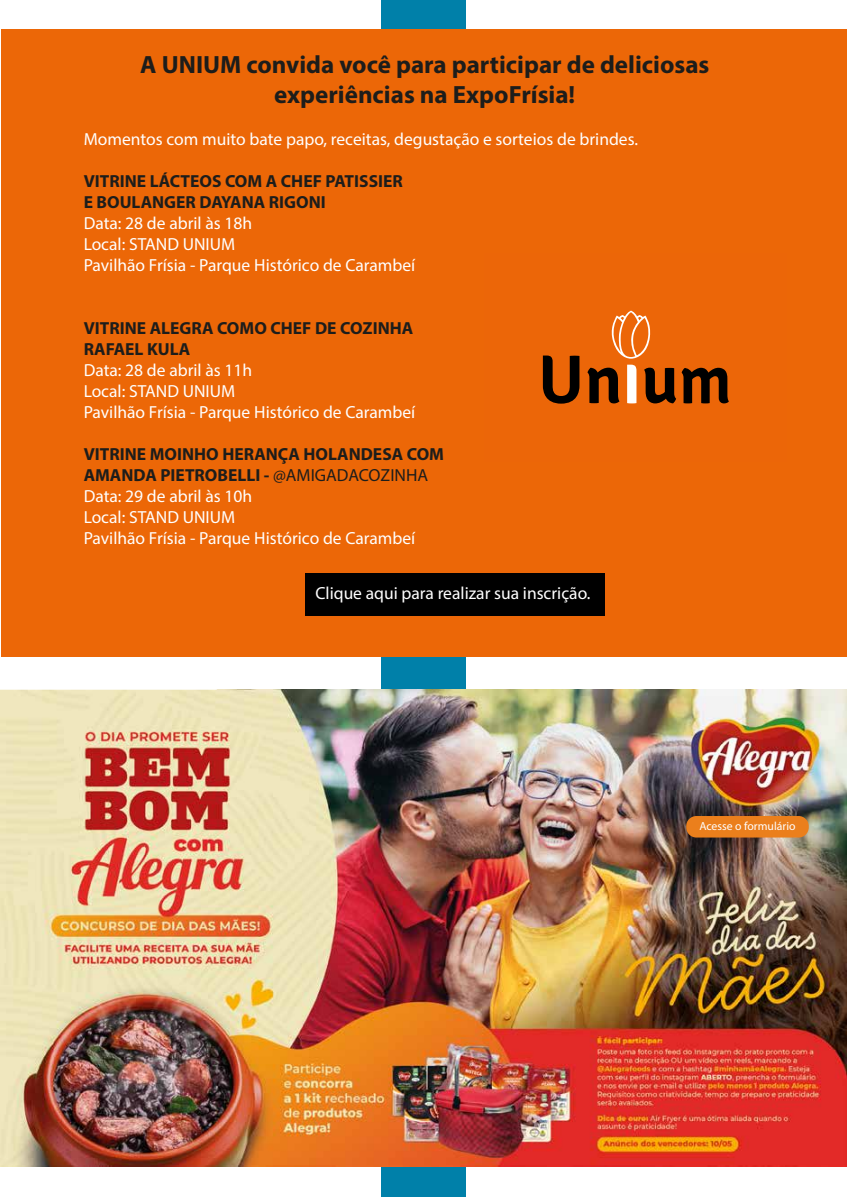
<style>
.page{position:relative;width:847px;height:1197px;background:#fff}
.page>*{position:absolute;margin:0;border:0;box-sizing:border-box;transform-origin:0 0}
.t1{font:700 25px/30px "Myriad Pro";color:#1d1d1b;text-align:center}
.t2{font:17.5px/21px "Myriad Pro";color:#fff}
.t3{font:700 17.5px/21px "Myriad Pro";color:#1d1d1b}
.t4{font:11.75px "Myriad Pro";color:#fff}
.s1{font-weight:700;color:#1d1d1b}
.s2{color:#1d1d1b}
</style>
<div class="page">
<div style="left:381px;top:0;width:84px;height:1197px;background:#0080a9"></div>
<div style="left:1px;top:29px;width:845px;height:628px;background:#ec6707"></div>
<div style="left:305px;top:573px;width:299px;height:43px;background:#000"></div>
<svg style="left:627px;top:365px;width:9px;height:38px"></svg>
<svg style="left:542px;top:355px;width:37px;height:48px"></svg>
<svg style="left:587px;top:368px;width:32px;height:35px"></svg>
<svg style="left:644px;top:367px;width:84px;height:36px"></svg>
<svg style="left:611px;top:311px;width:40px;height:48px"></svg>
<img style="left:0;top:689px;width:846px;height:477px">
<div style="left:686px;top:816px;width:122px;height:21px;background:#eb7f1c;border-radius:10px"></div>
<h1 class="t1" style="left:140px;top:49px;width:570px">A UNIUM convida você para participar de deliciosas experiências na ExpoFrísia!</h1>
<p class="t2" style="left:84px;top:128px;width:555px">Momentos com muito bate papo, receitas, degustação e sorteios de brindes.</p>
<p class="t3" style="left:84px;top:170px;width:320px">VITRINE LÁCTEOS COM A CHEF PATISSIER<br>E BOULANGER DAYANA RIGONI</p>
<p class="t2" style="left:84px;top:212px;width:333px">Data: 28 de abril às 18h<br>Local: STAND UNIUM<br>Pavilhão Frísia - Parque Histórico de Carambeí</p>
<p class="t3" style="left:84px;top:317px;width:331px">VITRINE ALEGRA COMO CHEF DE COZINHA<br>RAFAEL KULA</p>
<p class="t2" style="left:84px;top:359px;width:333px">Data: 28 de abril às 11h<br>Local: STAND UNIUM<br>Pavilhão Frísia - Parque Histórico de Carambeí</p>
<p class="t2" style="left:84px;top:443px;width:362px"><span class="s1">VITRINE MOINHO HERANÇA HOLANDESA COM AMANDA PIETROBELLI -</span> <span class="s2">@AMIGADACOZINHA </span>Data: 29 de abril às 10h<br>Local: STAND UNIUM<br>Pavilhão Frísia - Parque Histórico de Carambeí</p>
<p class="t2" style="left:315px;top:582px;width:276px">Clique aqui para realizar sua inscrição.</p>
<p class="t4" style="left:699px;top:819px;width:98px">Acesse o formulário</p>
</div>
